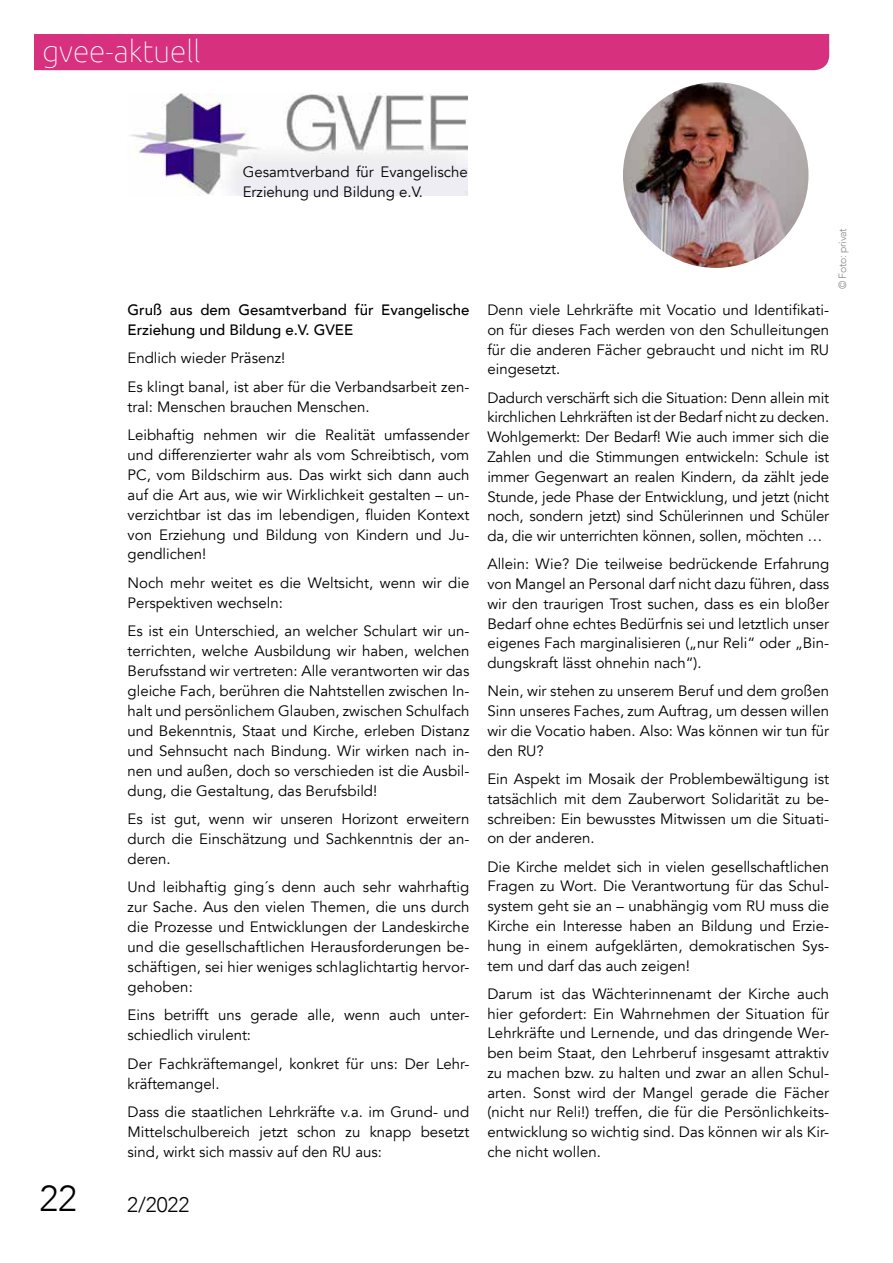
<style>
.page{position:relative;width:893px;height:1263px;background:#fff}
.page>*{position:absolute;margin:0;border:0;box-sizing:border-box;transform-origin:0 0}
.t1{font:300 36px "Avenir";color:#000}
.t2{font:100 30px "Ubuntu";color:#fff}
.t3{font:300 21px "Avenir";color:#000}
.t4{font:15px/19.8px "Avenir";color:#000;text-align:justify}
.t5{font:500 15px/20px "Avenir";color:#000}
.t6{font:300 10.5px "Avenir";letter-spacing:-.025em;color:#87888a}
</style>
<div class="page">
<div style="left:34px;top:34px;width:795px;height:36px;background:#d6307e"></div>
<img style="left:130px;top:94px;width:338px;height:102px">
<img style="left:623px;top:82px;width:185px;height:186px;border-radius:93px">
<h2 class="t2" style="left:43px;top:31px;width:159px">gvee-aktuell</h2>
<p class="t4" style="left:243px;top:163px;width:227px">Gesamtverband für Evangelische<br>Erziehung und Bildung e.V.</p>
<p class="t5" style="left:128px;top:299px;width:343px">Gruß aus dem Gesamtverband für Evangelische<br>Erziehung und Bildung e.V. GVEE</p>
<p class="t4" style="left:128px;top:344px;width:343px;line-height:28.5px">Endlich wieder Präsenz!<br>Es klingt banal, ist aber für die Verbandsarbeit zen-</p>
<p class="t4" style="left:128px;top:392px;width:343px;line-height:28.3px">tral: Menschen brauchen Menschen.<br>Leibhaftig nehmen wir die Realität umfassender</p>
<p class="t4" style="left:128px;top:445px;width:343px">und differenzierter wahr als vom Schreibtisch, vom PC, vom Bildschirm aus. Das wirkt sich dann auch auf die Art aus, wie wir Wirklichkeit gestalten – un&shy;verzichtbar ist das im lebendigen, fluiden Kontext von Erziehung und Bildung von Kindern und Ju&shy;gendlichen!</p>
<p class="t4" style="left:128px;top:573px;width:343px">Noch mehr weitet es die Weltsicht, wenn wir die<br>Perspektiven wechseln:</p>
<p class="t4" style="left:128px;top:621px;width:343px">Es ist ein Unterschied, an welcher Schulart wir un&shy;terrichten, welche Ausbildung wir haben, welchen Berufsstand wir vertreten: Alle verantworten wir das gleiche Fach, berühren die Nahtstellen zwischen In&shy;halt und persönlichem Glauben, zwischen Schulfach und Bekenntnis, Staat und Kirche, erleben Distanz und Sehnsucht nach Bindung. Wir wirken nach in&shy;nen und außen, doch so verschieden ist die Ausbil&shy;dung, die Gestaltung, das Berufsbild!</p>
<p class="t4" style="left:128px;top:809px;width:343px">Es ist gut, wenn wir unseren Horizont erweitern durch die Einschätzung und Sachkenntnis der an&shy;deren.</p>
<p class="t4" style="left:128px;top:877px;width:343px">Und leibhaftig ging´s denn auch sehr wahrhaftig zur Sache. Aus den vielen Themen, die uns durch die Prozesse und Entwicklungen der Landeskirche und die gesellschaftlichen Herausforderungen be&shy;schäftigen, sei hier weniges schlaglichtartig hervor&shy;gehoben:</p>
<p class="t4" style="left:128px;top:1005px;width:343px">Eins betrifft uns gerade alle, wenn auch unter&shy;schiedlich virulent:</p>
<p class="t4" style="left:128px;top:1054px;width:343px">Der Fachkräftemangel, konkret für uns: Der Lehr&shy;kräftemangel.</p>
<p class="t4" style="left:128px;top:1102px;width:343px">Dass die staatlichen Lehrkräfte v.a. im Grund- und Mittelschulbereich jetzt schon zu knapp besetzt sind, wirkt sich massiv auf den RU aus:</p>
<h1 class="t1" style="left:39px;top:1177px;width:39px">22</h1>
<h3 class="t3" style="left:127px;top:1192px;width:64px">2/2022</h3>
<p class="t4" style="left:487px;top:300px;width:343px">Denn viele Lehrkräfte mit Vocatio und Identifikati&shy;on für dieses Fach werden von den Schulleitungen für die anderen Fächer gebraucht und nicht im RU eingesetzt.</p>
<p class="t4" style="left:487px;top:388px;width:343px">Dadurch verschärft sich die Situation: Denn allein mit kirchlichen Lehrkräften ist der Bedarf nicht zu decken.<br>Wohlgemerkt: Der Bedarf! Wie auch immer sich die Zahlen und die Stimmungen entwickeln: Schule ist immer Gegenwart an realen Kindern, da zählt jede Stunde, jede Phase der Entwicklung, und jetzt (nicht noch, sondern jetzt) sind Schülerinnen und Schüler da, die wir unterrichten können, sollen, möchten …</p>
<p class="t4" style="left:487px;top:554px;width:343px">Allein: Wie? Die teilweise bedrückende Erfahrung von Mangel an Personal darf nicht dazu führen, dass wir den traurigen Trost suchen, dass es ein bloßer Bedarf ohne echtes Bedürfnis sei und letztlich unser eigenes Fach marginalisieren („nur Reli“ oder „Bin&shy;dungskraft lässt ohnehin nach“).</p>
<p class="t4" style="left:487px;top:682px;width:343px">Nein, wir stehen zu unserem Beruf und dem großen Sinn unseres Faches, zum Auftrag, um dessen willen wir die Vocatio haben. Also: Was können wir tun für den RU?</p>
<p class="t4" style="left:487px;top:769px;width:343px">Ein Aspekt im Mosaik der Problembewältigung ist tatsächlich mit dem Zauberwort Solidarität zu be&shy;schreiben: Ein bewusstes Mitwissen um die Situati&shy;on der anderen.</p>
<p class="t4" style="left:487px;top:857px;width:343px">Die Kirche meldet sich in vielen gesellschaftlichen Fragen zu Wort. Die Verantwortung für das Schul&shy;system geht sie an – unabhängig vom RU muss die Kirche ein Interesse haben an Bildung und Erzie&shy;hung in einem aufgeklärten, demokratischen Sys&shy;tem und darf das auch zeigen!</p>
<p class="t4" style="left:487px;top:984px;width:343px">Darum ist das Wächterinnenamt der Kirche auch hier gefordert: Ein Wahrnehmen der Situation für Lehrkräfte und Lernende, und das dringende Wer&shy;ben beim Staat, den Lehrberuf insgesamt attraktiv zu machen bzw. zu halten und zwar an allen Schul&shy;arten. Sonst wird der Mangel gerade die Fächer (nicht nur Reli!) treffen, die für die Persönlichkeits&shy;entwicklung so wichtig sind. Das können wir als Kir&shy;che nicht wollen.</p>
<p class="t6" style="left:836px;top:289px;width:63px;rotate:-90deg">© Foto: privat</p>
</div>
